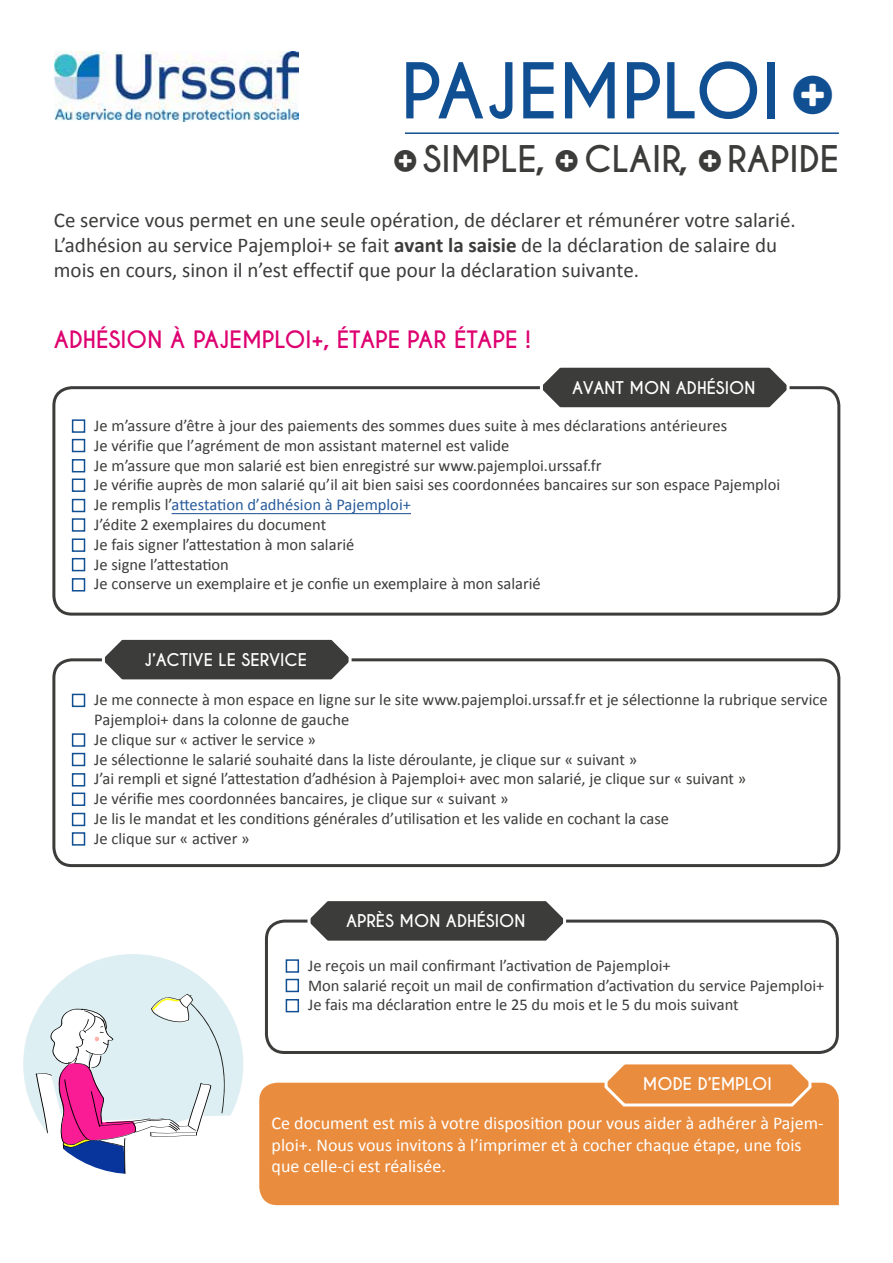
<style>
.page{position:relative;width:893px;height:1263px;background:#fff}
.page>*{position:absolute;margin:0;border:0;box-sizing:border-box;transform-origin:0 0}
.t1{font:700 72px "Caviar Dreams";color:#114f93}
.t2{font:700 34.5px "Caviar Dreams";color:#3c3c3b}
.t3{font:700 22.5px "Caviar Dreams";color:#de0070}
.t4{font:21px/25.2px "Calibri";color:#3c3c3b}
.t5{font:18px/21.6px "Calibri";color:#fff}
.t6{font:16.5px/19.8px "Calibri";color:#3c3c3b}
.t7{font:700 16.5px "Caviar Dreams";color:#fff}
.s1{font-weight:700}
.s2{color:#275b9b}
</style>
<div class="page">
<svg style="left:23px;top:954px;width:220px;height:220px;fill:#ddeff2"></svg>
<div style="left:52px;top:386px;width:788px;height:230px;border:3px solid #3c3c3b;border-radius:18px"></div>
<div style="left:52px;top:658px;width:788px;height:209px;border:3px solid #3c3c3b;border-radius:18px"></div>
<div style="left:265px;top:919px;width:574px;height:135px;border:3px solid #3c3c3b;border-radius:18px"></div>
<svg style="left:538px;top:367px;width:253px;height:41px;background:#545453"></svg>
<svg style="left:100px;top:639px;width:253px;height:41px;background:#545453"></svg>
<svg style="left:306px;top:901px;width:262px;height:40px;background:#4f4f4f"></svg>
<div style="left:72px;top:419px;width:13px;height:14px;border:2px solid #114f93"></div>
<div style="left:72px;top:694px;width:13px;height:13px;border:2px solid #114f93"></div>
<div style="left:286px;top:959px;width:13px;height:14px;border:2px solid #114f93"></div>
<div style="left:72px;top:499px;width:13px;height:13px;border:2px solid #114f93"></div>
<div style="left:72px;top:773px;width:13px;height:13px;border:2px solid #114f93"></div>
<div style="left:72px;top:459px;width:13px;height:13px;border:2px solid #114f93"></div>
<div style="left:72px;top:733px;width:13px;height:14px;border:2px solid #114f93"></div>
<div style="left:286px;top:999px;width:13px;height:13px;border:2px solid #114f93"></div>
<div style="left:72px;top:538px;width:13px;height:14px;border:2px solid #114f93"></div>
<div style="left:72px;top:813px;width:13px;height:13px;border:2px solid #114f93"></div>
<div style="left:72px;top:439px;width:13px;height:13px;border:2px solid #114f93"></div>
<div style="left:286px;top:979px;width:13px;height:13px;border:2px solid #114f93"></div>
<div style="left:72px;top:518px;width:13px;height:14px;border:2px solid #114f93"></div>
<div style="left:72px;top:792px;width:13px;height:14px;border:2px solid #114f93"></div>
<div style="left:72px;top:478px;width:13px;height:14px;border:2px solid #114f93"></div>
<div style="left:72px;top:753px;width:13px;height:13px;border:2px solid #114f93"></div>
<div style="left:72px;top:558px;width:13px;height:13px;border:2px solid #114f93"></div>
<div style="left:72px;top:832px;width:13px;height:14px;border:2px solid #114f93"></div>
<div style="left:72px;top:578px;width:13px;height:13px;border:2px solid #114f93"></div>
<hr style="left:405px;top:132px;width:434px;height:2px;background:#114f93">
<div style="left:259px;top:1083px;width:580px;height:122px;background:#ea8c3d"></div>
<svg style="left:603px;top:1064px;width:210px;height:44px;background:#ec9b56"></svg>
<img style="left:55px;top:51px;width:244px;height:71px">
<hr style="left:172px;top:513px;width:239px;height:1px;background:#275b9b">
<h1 class="t1" style="left:401px;top:48px;width:381px">PAJEMPLOI</h1>
<h2 class="t2" style="left:423px;top:138px;width:418px">SIMPLE, CLAIR, RAPIDE</h2>
<p class="t4" style="left:54px;top:207px;width:743px">Ce service vous permet en une seule opération, de déclarer et rémunérer votre salarié.<br>L’adhésion au service Pajemploi+ se fait <span class="s1">avant la saisie</span> de la déclaration de salaire du mois en cours, sinon il n’est effectif que pour la déclaration suivante.</p>
<h3 class="t3" style="left:54px;top:326px;width:479px">ADHÉSION À PAJEMPLOI+, ÉTAPE PAR ÉTAPE !</h3>
<p class="t7" style="left:572px;top:378px;width:185px">AVANT MON ADHÉSION</p>
<p class="t6" style="left:94px;top:416px;width:687px">Je m’assure d’être à jour des paiements des sommes dues suite à mes déclarations antérieures<br>Je vérifie que l’agrément de mon assistant maternel est valide<br>Je m’assure que mon salarié est bien enregistré sur www.pajemploi.urssaf.fr<br>Je vérifie auprès de mon salarié qu’il ait bien saisi ses coordonnées bancaires sur son espace Pajemploi Je remplis l’<span class="s2">attestation d’adhésion à Pajemploi+<br></span>J’édite 2 exemplaires du document<br>Je fais signer l’attestation à mon salarié<br>Je signe l’attestation<br>Je conserve un exemplaire et je confie un exemplaire à mon salarié</p>
<p class="t7" style="left:145px;top:650px;width:164px">J’ACTIVE LE SERVICE</p>
<p class="t6" style="left:94px;top:690px;width:735px">Je me connecte à mon espace en ligne sur le site www.pajemploi.urssaf.fr et je sélectionne la rubrique service Pajemploi+ dans la colonne de gauche<br>Je clique sur « activer le service »<br>Je sélectionne le salarié souhaité dans la liste déroulante, je clique sur « suivant »<br>J’ai rempli et signé l’attestation d’adhésion à Pajemploi+ avec mon salarié, je clique sur « suivant »<br>Je vérifie mes coordonnées bancaires, je clique sur « suivant »<br>Je lis le mandat et les conditions générales d’utilisation et les valide en cochant la case<br>Je clique sur « activer »</p>
<p class="t7" style="left:346px;top:911px;width:181px">APRÈS MON ADHÉSION</p>
<p class="t6" style="left:308px;top:955px;width:518px">Je reçois un mail confirmant l’activation de Pajemploi+<br>Mon salarié reçoit un mail de confirmation d’activation du service Pajemploi+<br>Je fais ma déclaration entre le 25 du mois et le 5 du mois suivant</p>
<p class="t7" style="left:643px;top:1074px;width:130px">MODE D’EMPLOI</p>
<p class="t5" style="left:272px;top:1112px;width:554px">Ce document est mis à votre disposition pour vous aider à adhérer à Pajem&shy;ploi+. Nous vous invitons à l’imprimer et à cocher chaque étape, une fois que celle-ci est réalisée.</p>
</div>
